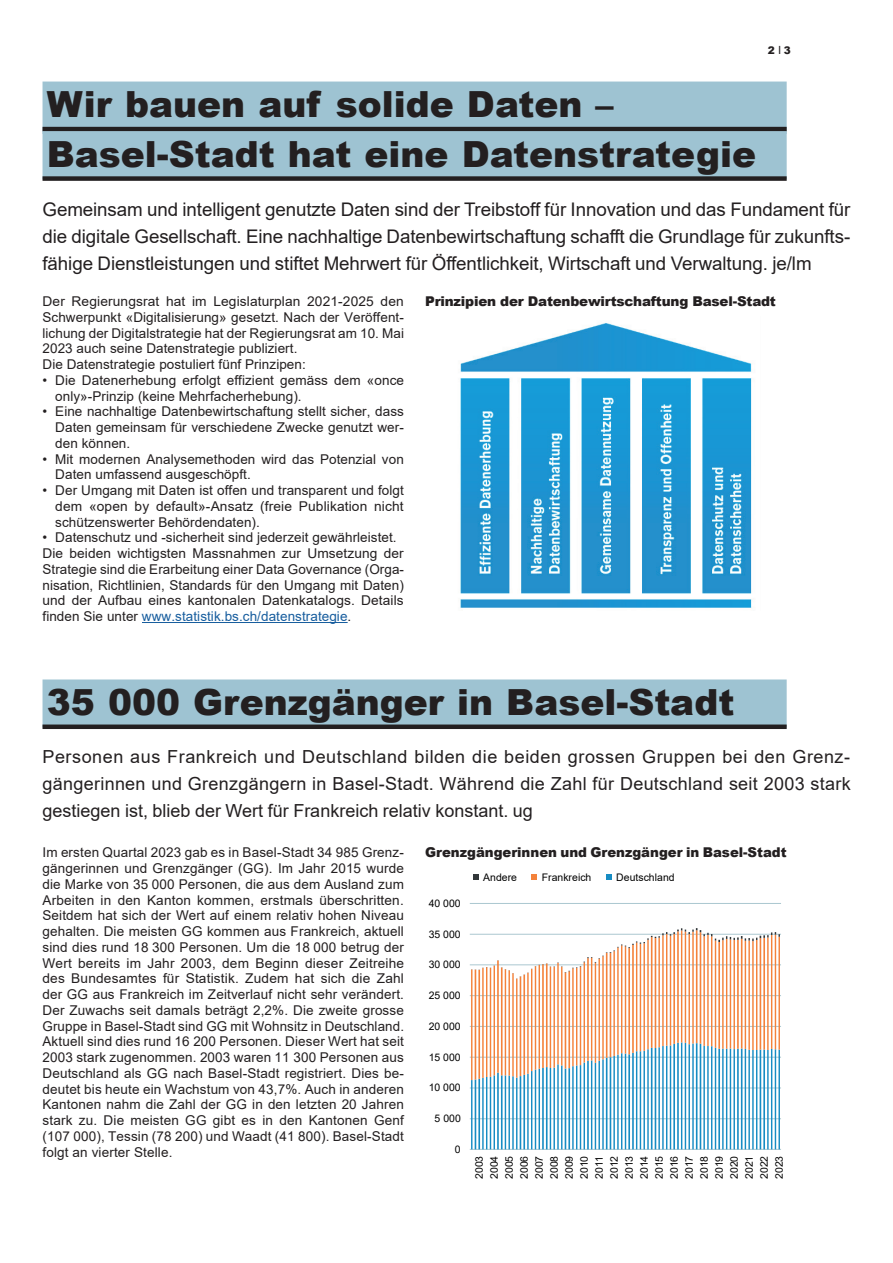
<style>
.page{position:relative;width:893px;height:1263px;background:#fff}
.page>*{position:absolute;margin:0;border:0;box-sizing:border-box;transform-origin:0 0}
.t1{font:900 36px/49.5px "Arial";color:#231f20}
.t2{font:18.75px/27px "Arial";letter-spacing:-.005em;color:#231f20;text-align:justify}
.t3{font:18px/27px "Arial";color:#231f20;text-align:justify}
.t4{font:13.5px/15.8px "Arial";letter-spacing:.005em;color:#231f20}
.t5{font:900 13.5px "Arial";letter-spacing:-.015em;color:#231f20}
.t6{font:10.5px/15px "Arial";letter-spacing:-.005em;color:#000001;text-align:justify}
.t7{font:900 10.5px "Arial";color:#231f20}
.s1{font-weight:400;font-size:11.25px}
.s2{color:#175d9e}
</style>
<div class="page">
<div style="left:43px;top:82px;width:744px;height:52px;background:#9ec3d2"></div>
<hr style="left:43px;top:127px;width:744px;height:4px;background:#231f20">
<div style="left:43px;top:131px;width:744px;height:48px;background:#9ec3d2"></div>
<div style="left:43px;top:176px;width:744px;height:5px;background:#231f20"></div>
<div style="left:43px;top:679px;width:744px;height:48px;background:#9ec3d2"></div>
<div style="left:43px;top:724px;width:744px;height:5px;background:#231f20"></div>
<hr style="left:142px;top:622px;width:206px;height:1px;background:#175d9e">
<hr style="left:470px;top:1149px;width:311px;height:1px;background:#abc8d0">
<hr style="left:470px;top:1118px;width:311px;height:1px;background:#abc8d0">
<hr style="left:470px;top:1087px;width:311px;height:1px;background:#abc8d0">
<hr style="left:470px;top:1057px;width:311px;height:1px;background:#abc8d0">
<hr style="left:470px;top:1026px;width:311px;height:1px;background:#abc8d0">
<hr style="left:470px;top:995px;width:311px;height:1px;background:#abc8d0">
<hr style="left:470px;top:964px;width:311px;height:1px;background:#abc8d0">
<hr style="left:470px;top:934px;width:311px;height:1px;background:#abc8d0">
<hr style="left:470px;top:903px;width:311px;height:1px;background:#abc8d0">
<svg style="left:471px;top:1080px;width:309px;height:69px"></svg>
<svg style="left:471px;top:979px;width:309px;height:101px"></svg>
<svg style="left:471px;top:928px;width:309px;height:51px"></svg>
<svg style="left:473px;top:875px;width:5px;height:5px"></svg>
<svg style="left:531px;top:875px;width:6px;height:5px"></svg>
<svg style="left:606px;top:875px;width:5px;height:5px"></svg>
<img style="left:460px;top:323px;width:292px;height:285px">
<p class="t7" style="left:768px;top:43px;width:24px">2<span class="s1">I</span>3</p>
<h1 class="t1" style="left:47px;top:78px;width:711px">Wir bauen auf solide Daten –<br>Basel-Stadt hat eine Datenstrategie</h1>
<p class="t2" style="left:43px;top:195px;width:809px">Gemeinsam und intelligent genutzte Daten sind der Treibstoff für Innovation und das Fundament für die digitale Gesellschaft. Eine nachhaltige Datenbewirtschaftung schafft die Grundlage für zukunfts&shy;fähige Dienstleistungen und stiftet Mehrwert für Öffentlichkeit, Wirtschaft und Verwaltung. je/lm</p>
<p class="t4" style="left:43px;top:293px;width:363px">Der Regierungsrat hat im Legislaturplan 2021-2025 den Schwerpunkt «Digitalisierung» gesetzt. Nach der Veröffent&shy;lichung der Digitalstrategie hat der Regierungsrat am 10. Mai 2023 auch seine Datenstrategie publiziert.<br>Die Datenstrategie postuliert fünf Prinzipen:</p>
<p class="t4" style="left:55px;top:372px;width:350px;text-indent:-13px">• Die Datenerhebung erfolgt effizient gemäss dem «once only»-Prinzip (keine Mehrfacherhebung).</p>
<p class="t4" style="left:55px;top:404px;width:350px;text-align:justify;text-indent:-13px">• Eine nachhaltige Datenbewirtschaftung stellt sicher, dass Daten gemeinsam für verschiedene Zwecke genutzt wer&shy;den können.</p>
<p class="t4" style="left:55px;top:451px;width:350px;text-indent:-13px">• Mit modernen Analysemethoden wird das Potenzial von<br>Daten umfassend ausgeschöpft.</p>
<p class="t4" style="left:55px;top:482px;width:350px;text-align:justify;text-indent:-13px">• Der Umgang mit Daten ist offen und transparent und folgt dem «open by default»-Ansatz (freie Publikation nicht schützenswerter Behördendaten).</p>
<p class="t4" style="left:43px;top:530px;width:363px">• Datenschutz und -sicherheit sind jederzeit gewährleistet.<br>Die beiden wichtigsten Massnahmen zur Umsetzung der Strategie sind die Erarbeitung einer Data Governance (Orga&shy;nisation, Richtlinien, Standards für den Umgang mit Daten) und der Aufbau eines kantonalen Datenkatalogs. Details finden Sie unter <span class="s2">www.statistik.bs.ch/datenstrategie</span>.</p>
<p class="t5" style="left:425px;top:291px;width:352px">Prinzipien der Datenbewirtschaftung Basel-Stadt</p>
<h1 class="t1" style="left:47px;top:676px;width:689px">35 000 Grenzgänger in Basel-Stadt</h1>
<p class="t3" style="left:43px;top:743px;width:810px">Personen aus Frankreich und Deutschland bilden die beiden grossen Gruppen bei den Grenz&shy;gängerinnen und Grenzgängern in Basel-Stadt. Während die Zahl für Deutschland seit 2003 stark gestiegen ist, blieb der Wert für Frankreich relativ konstant. ug</p>
<p class="t4" style="left:43px;top:845px;width:363px;text-align:justify">Im ersten Quartal 2023 gab es in Basel-Stadt 34 985 Grenz&shy;gängerinnen und Grenzgänger (GG). Im Jahr 2015 wurde die Marke von 35 000 Personen, die aus dem Ausland zum Arbeiten in den Kanton kommen, erstmals überschritten.<br>Seitdem hat sich der Wert auf einem relativ hohen Niveau gehalten. Die meisten GG kommen aus Frankreich, aktuell sind dies rund 18 300 Personen. Um die 18 000 betrug der Wert bereits im Jahr 2003, dem Beginn dieser Zeitreihe des Bundesamtes für Statistik. Zudem hat sich die Zahl der GG aus Frankreich im Zeitverlauf nicht sehr verändert.<br>Der Zuwachs seit damals beträgt 2,2%. Die zweite grosse Gruppe in Basel-Stadt sind GG mit Wohnsitz in Deutschland.<br>Aktuell sind dies rund 16 200 Personen. Dieser Wert hat seit 2003 stark zugenommen. 2003 waren 11 300 Personen aus Deutschland als GG nach Basel-Stadt registriert. Dies be&shy;deutet bis heute ein Wachstum von 43,7%. Auch in anderen Kantonen nahm die Zahl der GG in den letzten 20 Jahren stark zu. Die meisten GG gibt es in den Kantonen Genf (107 000), Tessin (78 200) und Waadt (41 800). Basel-Stadt folgt an vierter Stelle.</p>
<p class="t5" style="left:425px;top:843px;width:363px">Grenzgängerinnen und Grenzgänger in Basel-Stadt</p>
<p class="t6" style="left:483px;top:869px;width:35px">Andere</p>
<p class="t6" style="left:542px;top:869px;width:51px">Frankreich</p>
<p class="t6" style="left:616px;top:869px;width:60px">Deutschland</p>
<p class="t6" style="left:429px;top:895px;width:34px">40 000</p>
<p class="t6" style="left:429px;top:926px;width:34px">35 000</p>
<p class="t6" style="left:429px;top:957px;width:34px">30 000</p>
<p class="t6" style="left:429px;top:988px;width:34px">25 000</p>
<p class="t6" style="left:429px;top:1018px;width:34px">20 000</p>
<p class="t6" style="left:429px;top:1049px;width:34px">15 000</p>
<p class="t6" style="left:429px;top:1080px;width:34px">10 000</p>
<p class="t6" style="left:435px;top:1111px;width:28px">5 000</p>
<p class="t6" style="left:455px;top:1141px;width:7px">0</p>
<p class="t6" style="left:472px;top:1179px;width:25px;rotate:-90deg">2003<br>2004<br>2005<br>2006<br>2007<br>2008<br>2009<br>2010<br>2011<br>2012<br>2013<br>2014<br>2015<br>2016<br>2017<br>2018<br>2019<br>2020<br>2021<br>2022<br>2023</p>
</div>
